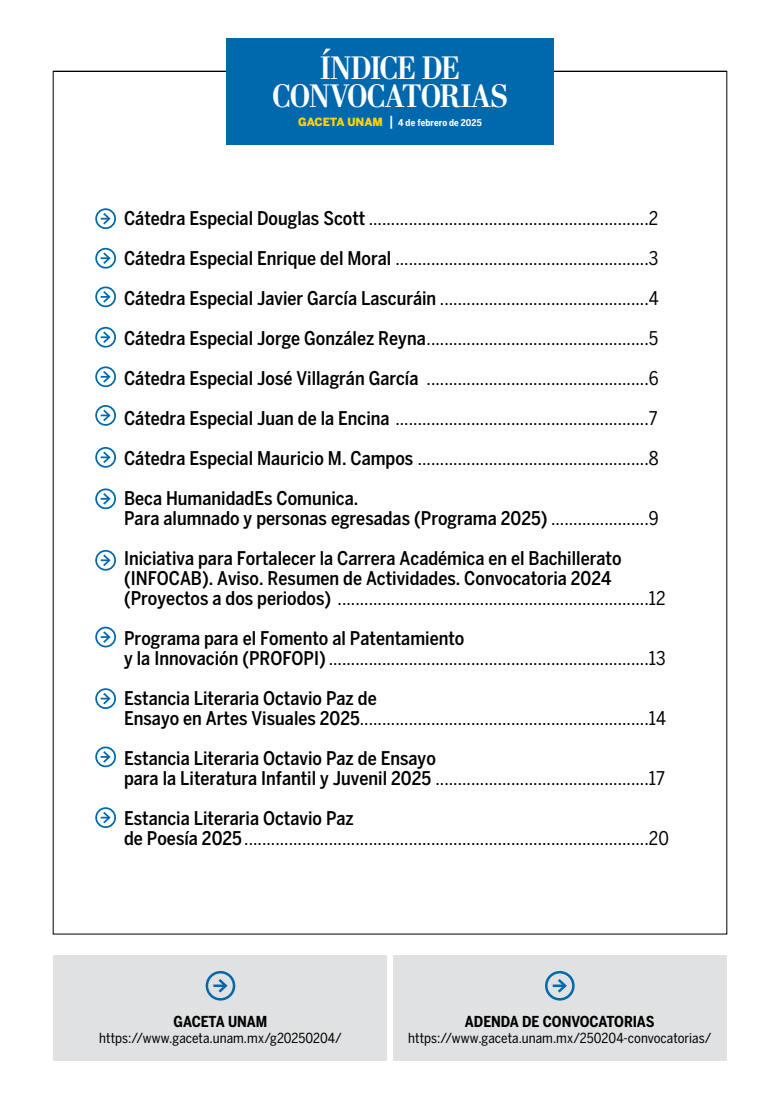
<style>
.page{position:relative;width:780px;height:1117px;background:#fff}
.page>*{position:absolute;margin:0;border:0;box-sizing:border-box;transform-origin:0 0}
.t1{font:700 32.5px/27.5px "Stilson";letter-spacing:-.005em;color:#fff;text-align:center}
.t2{font:18.75px/40px "Benton Sans Cond";color:#000}
.t3{font:500 18.75px/20px "Benton Sans Cond";color:#000}
.t4{font:700 15px "Benton Sans Cond";letter-spacing:-.005em;color:#000}
.t5{font:13.75px "Benton Sans Cond";color:#000}
.t6{font:700 9.38px "Benton Sans Cond";letter-spacing:.01em;color:#fff}
.s1{font-family:"Benton Sans";font-weight:900;font-size:11.25px;color:#ffd400}
.s2{font-weight:500;font-size:13.75px}
.s3{font-weight:500}
.s4{font-weight:400}
</style>
<div class="page">
<hr style="left:53px;top:71px;width:673px;height:1px;background:#000">
<div style="left:226px;top:38px;width:328px;height:107px;background:#0068ac"></div>
<div style="left:53px;top:955px;width:334px;height:105px;background:#e0e1e2"></div>
<svg style="left:213px;top:976px;width:16px;height:17px"></svg>
<div style="left:206px;top:970px;width:29px;height:30px;border:2px solid #0068ac;border-radius:50%"></div>
<div style="left:393px;top:955px;width:333px;height:105px;background:#e0e1e2"></div>
<svg style="left:552px;top:976px;width:16px;height:17px"></svg>
<div style="left:545px;top:970px;width:29px;height:30px;border:2px solid #0068ac;border-radius:50%"></div>
<svg style="left:101px;top:211px;width:11px;height:15px"></svg>
<div style="left:95px;top:208px;width:21px;height:21px;border:2px solid #0068ac;border-radius:50%"></div>
<svg style="left:101px;top:251px;width:11px;height:14px"></svg>
<div style="left:95px;top:248px;width:21px;height:20px;border:2px solid #0068ac;border-radius:50%"></div>
<svg style="left:101px;top:289px;width:11px;height:15px"></svg>
<div style="left:95px;top:286px;width:21px;height:21px;border:2px solid #0068ac;border-radius:50%"></div>
<svg style="left:101px;top:450px;width:11px;height:14px"></svg>
<div style="left:95px;top:447px;width:21px;height:20px;border:2px solid #0068ac;border-radius:50%"></div>
<svg style="left:101px;top:491px;width:11px;height:15px"></svg>
<div style="left:95px;top:488px;width:21px;height:21px;border:2px solid #0068ac;border-radius:50%"></div>
<svg style="left:101px;top:553px;width:11px;height:14px"></svg>
<div style="left:95px;top:550px;width:21px;height:20px;border:2px solid #0068ac;border-radius:50%"></div>
<svg style="left:101px;top:330px;width:11px;height:14px"></svg>
<div style="left:95px;top:327px;width:21px;height:20px;border:2px solid #0068ac;border-radius:50%"></div>
<svg style="left:101px;top:369px;width:11px;height:15px"></svg>
<div style="left:95px;top:366px;width:21px;height:21px;border:2px solid #0068ac;border-radius:50%"></div>
<svg style="left:101px;top:408px;width:11px;height:14px"></svg>
<div style="left:95px;top:405px;width:21px;height:20px;border:2px solid #0068ac;border-radius:50%"></div>
<svg style="left:101px;top:629px;width:11px;height:15px"></svg>
<div style="left:95px;top:626px;width:21px;height:21px;border:2px solid #0068ac;border-radius:50%"></div>
<svg style="left:101px;top:691px;width:11px;height:14px"></svg>
<div style="left:95px;top:688px;width:21px;height:20px;border:2px solid #0068ac;border-radius:50%"></div>
<svg style="left:101px;top:749px;width:11px;height:15px"></svg>
<div style="left:95px;top:746px;width:21px;height:21px;border:2px solid #0068ac;border-radius:50%"></div>
<svg style="left:101px;top:810px;width:11px;height:14px"></svg>
<div style="left:95px;top:807px;width:21px;height:20px;border:2px solid #0068ac;border-radius:50%"></div>
<h1 class="t1" style="left:272px;top:54px;width:236px">ÍNDICE DE<br>CONVOCATORIAS</h1>
<p class="t6" style="left:298px;top:117px;width:185px"><span class="s1">GACETA UNAM</span> <span class="s2">|</span> 4 de febrero de 2025</p>
<p class="t2" style="left:124px;top:197px;width:536px;text-align:justify"><span class="s3">Cátedra Especial Douglas Scott</span> ...............................................................2<br><span class="s3">Cátedra Especial Enrique del Moral</span> .........................................................3<br><span class="s3">Cátedra Especial Javier García Lascuráin</span> ...............................................4<br><span class="s3">Cátedra Especial Jorge González Reyna</span>..................................................5<br><span class="s3">Cátedra Especial José Villagrán García</span> ..................................................6<br><span class="s3">Cátedra Especial Juan de la Encina</span> .........................................................7<br><span class="s3">Cátedra Especial Mauricio M. Campos</span> ....................................................8<br><span class="s3">Beca HumanidadEs Comunica.</span></p>
<p class="t3" style="left:124px;top:497px;width:536px;line-height:40px">Para alumnado y personas egresadas (Programa 2025) <span class="s4">......................9<br></span>Iniciativa para Fortalecer la Carrera Académica en el Bachillerato</p>
<p class="t3" style="left:124px;top:567px;width:543px">(INFOCAB). Aviso. Resumen de Actividades. Convocatoria 2024 (Proyectos a dos periodos) <span class="s4">......................................................................12</span></p>
<p class="t2" style="left:124px;top:627px;width:543px;line-height:20px"><span class="s3">Programa para el Fomento al Patentamiento<br>y la Innovación (PROFOPI)</span> ........................................................................13</p>
<p class="t2" style="left:124px;top:687px;width:543px;line-height:20px"><span class="s3">Estancia Literaria Octavio Paz de<br>Ensayo en Artes Visuales 2025</span>.................................................................14</p>
<p class="t3" style="left:124px;top:747px;width:542px">Estancia Literaria Octavio Paz de Ensayo<br>para la Literatura Infantil y Juvenil 2025 <span class="s4">................................................17</span></p>
<p class="t2" style="left:124px;top:807px;width:546px;line-height:20px"><span class="s3">Estancia Literaria Octavio Paz<br>de Poesía 2025</span>...........................................................................................20</p>
<p class="t4" style="left:173px;top:1012px;width:95px">GACETA UNAM</p>
<p class="t5" style="left:99px;top:1030px;width:244px">https://www.gaceta.unam.mx/g20250204/</p>
<p class="t4" style="left:465px;top:1012px;width:191px">ADENDA DE CONVOCATORIAS</p>
<p class="t5" style="left:408px;top:1030px;width:304px">https://www.gaceta.unam.mx/250204-convocatorias/</p>
</div>
